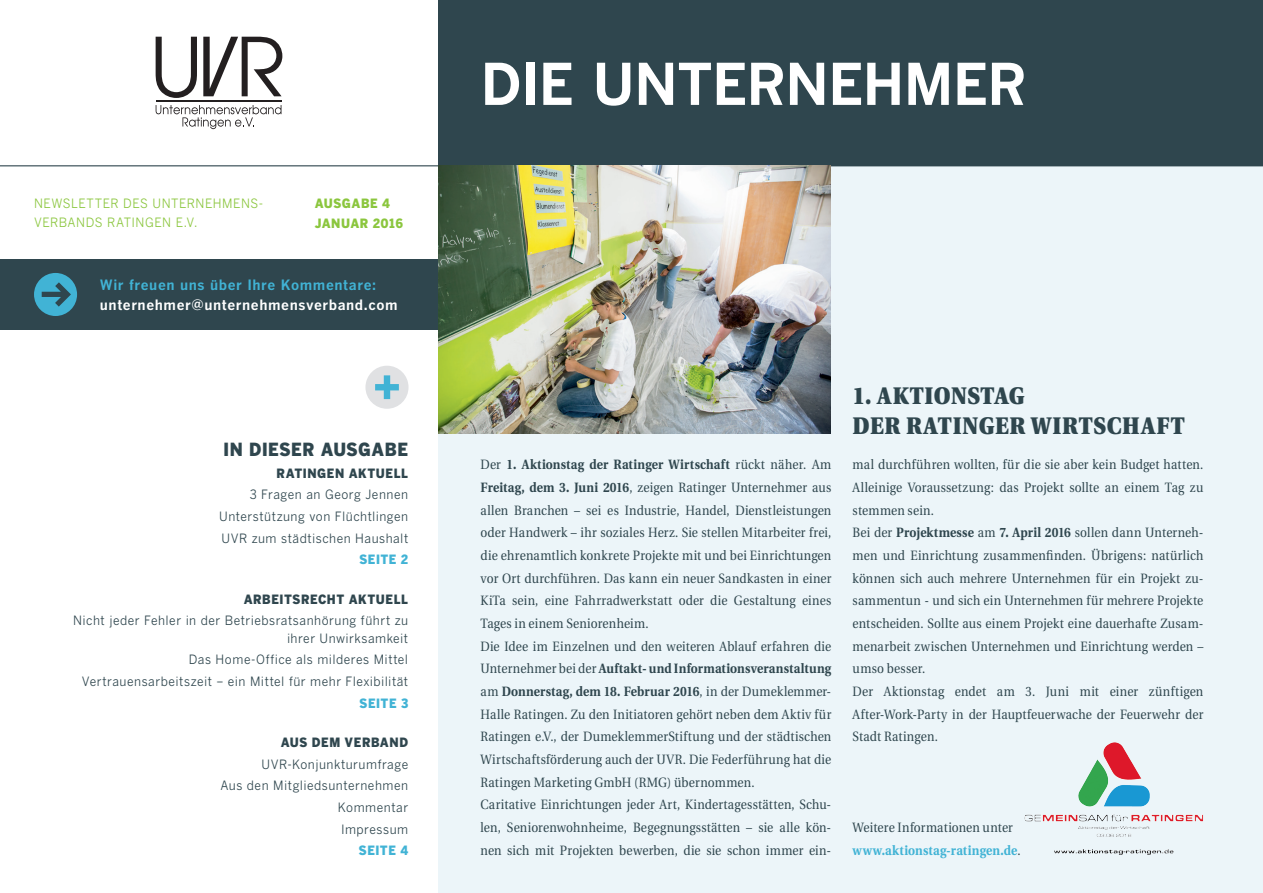
<style>
.page{position:relative;width:1263px;height:893px;background:#fff}
.page>*{position:absolute;margin:0;border:0;box-sizing:border-box;transform-origin:0 0}
.t1{font:700 57px "Benton Gothic";letter-spacing:-.02em;color:#fff}
.t2{font:900 24px/30px "Utopia";letter-spacing:.035em;color:#2f464e;scale:.89 1}
.t3{font:900 18px "Benton Gothic";letter-spacing:.03em;color:#2f464e;scale:.95 1}
.t4{font:700 14.1px "Benton Gothic";letter-spacing:.04em;color:#fff}
.t5{font:700 14.1px "Benton Gothic";letter-spacing:.04em;color:#41b3d5}
.t6{font:13.5px/22.6px "Utopia";letter-spacing:.01em;color:#2f464e;scale:.89 1}
.t7{font:12.75px/21.6px "Benton Gothic";letter-spacing:.04em;color:#2f464e;text-align:right;scale:.95 1}
.t8{font:900 12.75px "Benton Gothic";letter-spacing:.045em;color:#2f464e;scale:.95 1}
.t9{font:12.75px/19.5px "Benton Gothic";letter-spacing:.04em;color:#8bc63e;scale:.95 1}
.t10{font:900 12.75px/19.5px "Benton Gothic";letter-spacing:.04em;color:#8bc63e;scale:.95 1}
.t11{font:900 12.75px "Benton Gothic";letter-spacing:.04em;color:#41b3d5;scale:.95 1}
.s1{font-weight:700}
.s2{font-weight:700;color:#41b3d5}
</style>
<div class="page">
<div style="left:438px;top:166px;width:825px;height:727px;background:#ecf5f9"></div>
<div style="left:0;top:259px;width:438px;height:71px;background:#2f464e"></div>
<svg style="left:156px;top:37px;width:41px;height:61px"></svg>
<svg style="left:203px;top:37px;width:79px;height:59px"></svg>
<hr style="left:156px;top:100px;width:125px;height:2px;background:#231f20">
<svg style="left:156px;top:105px;width:125px;height:24px"></svg>
<hr style="left:0;top:165px;width:1263px;height:1px;background:#2f464e">
<div style="left:438px;top:0;width:825px;height:166px;background:#2f464e"></div>
<div style="left:365px;top:366px;width:43px;height:43px;background:#e0e1e3;border-radius:50%"></div>
<svg style="left:375px;top:375px;width:24px;height:24px"></svg>
<div style="left:34px;top:273px;width:43px;height:43px;background:#41b3d5;border-radius:50%"></div>
<svg style="left:42px;top:282px;width:29px;height:25px"></svg>
<img style="left:438px;top:166px;width:392px;height:268px">
<img style="left:1103px;top:742px;width:17px;height:36px">
<p class="t9" style="left:34px;top:193px;width:243px">NEWSLETTER DES UNTERNEHMENS-<br>VERBANDS RATINGEN E.V.</p>
<p class="t10" style="left:315px;top:193px;width:94px">AUSGABE 4<br>JANUAR 2016</p>
<p class="t5" style="left:100px;top:276px;width:278px">Wir freuen uns über Ihre Kommentare:</p>
<p class="t4" style="left:100px;top:296px;width:299px">unternehmer@unternehmensverband.com</p>
<h3 class="t3" style="left:224px;top:438px;width:196px">IN DIESER AUSGABE</h3>
<p class="t8" style="left:277px;top:465px;width:140px">RATINGEN AKTUELL</p>
<p class="t7" style="left:219px;top:484px;width:200px;text-align:justify;text-indent:31px">3 Fragen an Georg Jennen Unterstützung von Flüchtlingen UVR zum städtischen Haushalt</p>
<p class="t11" style="left:359px;top:552px;width:53px">SEITE 2</p>
<p class="t8" style="left:244px;top:591px;width:175px">ARBEITSRECHT AKTUELL</p>
<p class="t7" style="left:73px;top:612px;width:354px;line-height:17.4px">Nicht jeder Fehler in der Betriebsratsanhörung führt zu ihrer Unwirksamkeit</p>
<p class="t7" style="left:82px;top:649px;width:345px">Das Home-Office als milderes Mittel<br>Vertrauensarbeitszeit – ein Mittel für mehr Flexibilität</p>
<p class="t11" style="left:360px;top:695px;width:53px">SEITE 3</p>
<p class="t8" style="left:281px;top:734px;width:136px">AUS DEM VERBAND</p>
<p class="t7" style="left:220px;top:753px;width:199px">UVR-Konjunkturumfrage<br>Aus den Mitgliedsunternehmen<br>Kommentar<br>Impressum</p>
<p class="t11" style="left:359px;top:842px;width:53px">SEITE 4</p>
<h1 class="t1" style="left:480px;top:49px;width:548px">DIE UNTERNEHMER</h1>
<h2 class="t2" style="left:853px;top:381px;width:375px">1. AKTIONSTAG<br>DER RATINGER WIRTSCHAFT</h2>
<p class="t6" style="left:480px;top:454px;width:396px">Der <span class="s1">1. Aktionstag der Ratinger Wirtschaft</span> rückt näher. Am <span class="s1">Freitag, dem 3. Juni 2016</span>, zeigen Ratinger Unternehmer aus allen Branchen – sei es Industrie, Handel, Dienstleistungen oder Handwerk – ihr soziales Herz. Sie stellen Mitarbeiter frei, die ehrenamtlich konkrete Projekte mit und bei Einrichtungen vor Ort durchführen. Das kann ein neuer Sandkasten in einer KiTa sein, eine Fahrradwerkstatt oder die Gestaltung eines Tages in einem Seniorenheim.<br>Die Idee im Einzelnen und den weiteren Ablauf erfahren die Unternehmer bei der <span class="s1">Auftakt- und Informationsveranstaltung </span>am <span class="s1">Donnerstag, dem 18. Februar 2016</span>, in der Dumeklemmer-Halle Ratingen. Zu den Initiatoren gehört neben dem Aktiv für Ratingen e.V., der DumeklemmerStiftung und der städtischen Wirtschaftsförderung auch der UVR. Die Federführung hat die Ratingen Marketing GmbH (RMG) übernommen.<br>Caritative Einrichtungen jeder Art, Kindertagesstätten, Schu&shy;len, Seniorenwohnheime, Begegnungsstätten – sie alle kön&shy;nen sich mit Projekten bewerben, die sie schon immer ein-</p>
<p class="t6" style="left:853px;top:454px;width:396px">mal durchführen wollten, für die sie aber kein Budget hatten.<br>Alleinige Voraussetzung: das Projekt sollte an einem Tag zu stemmen sein.<br>Bei der <span class="s1">Projektmesse</span> am <span class="s1">7. April 2016</span> sollen dann Unterneh&shy;men und Einrichtung zusammenfinden. Übrigens: natürlich können sich auch mehrere Unternehmen für ein Projekt zu&shy;sammentun - und sich ein Unternehmen für mehrere Projekte entscheiden. Sollte aus einem Projekt eine dauerhafte Zusam&shy;menarbeit zwischen Unternehmen und Einrichtung werden – umso besser.<br>Der Aktionstag endet am 3. Juni mit einer zünftigen After-Work-Party in der Hauptfeuerwache der Feuerwehr der Stadt Ratingen.</p>
<p class="t6" style="left:853px;top:816px;width:190px">Weitere Informationen unter <span class="s2">www.aktionstag-ratingen.de</span>.</p>
</div>
